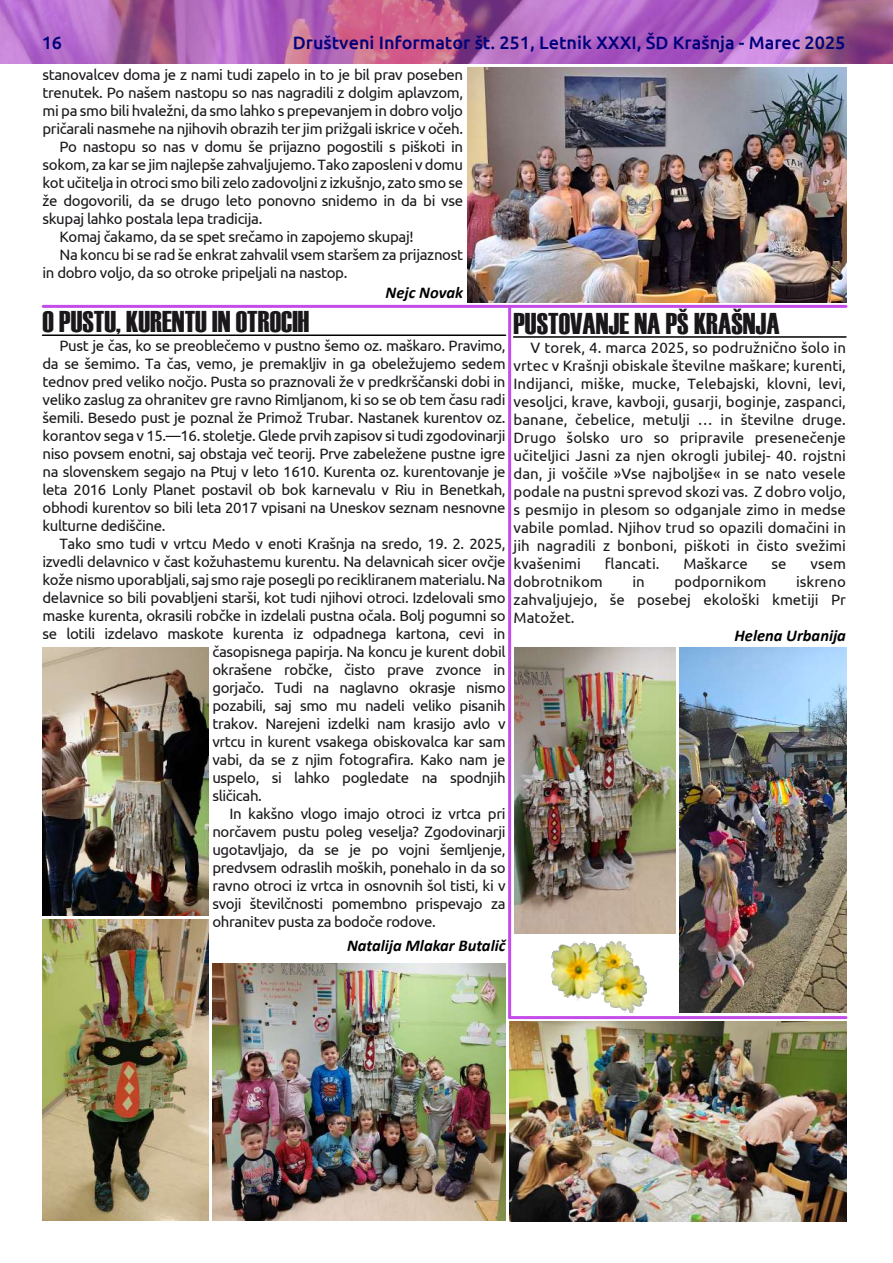
<style>
.page{position:relative;width:893px;height:1263px;background:#fff}
.page>*{position:absolute;margin:0;border:0;box-sizing:border-box;transform-origin:0 0}
.t1{font:30px "Haettenschweiler";color:#1a171b}
.t2{font:500 18px "Ubuntu";color:#00007a}
.t3{font:italic 700 16.5px "Calibri";color:#000}
.t4{font:15px/18px "Ubuntu";letter-spacing:-.025em;color:#1a171b;text-align:justify}
.t5{font:15px "Ubuntu";color:#1a171b}
</style>
<div class="page">
<div style="left:0;top:0;width:893px;height:64px;background:#c44ce8;opacity:.5"></div>
<hr style="left:892px;top:0;width:1px;height:64px;background:#c44ce8;opacity:.5">
<hr style="left:514px;top:336px;width:332px;height:2px;background:#000">
<img style="left:514px;top:647px;width:161px;height:286px">
<img style="left:679px;top:647px;width:167px;height:366px">
<img style="left:467px;top:68px;width:379px;height:234px">
<hr style="left:43px;top:305px;width:803px;height:3px;background:#c44ce8">
<hr style="left:510px;top:1016px;width:336px;height:3px;background:#c44ce8">
<hr style="left:508px;top:306px;width:3px;height:711px;background:#c44ce8">
<img style="left:43px;top:920px;width:165px;height:300px">
<img style="left:212px;top:963px;width:294px;height:257px">
<img style="left:43px;top:647px;width:165px;height:268px">
<img style="left:510px;top:1022px;width:336px;height:200px">
<hr style="left:43px;top:334px;width:463px;height:2px;background:#000">
<img style="left:551px;top:941px;width:49px;height:60px">
<img style="left:589px;top:940px;width:45px;height:46px">
<img style="left:600px;top:963px;width:47px;height:50px">
<p class="t2" style="left:42px;top:35px;width:22px">16</p>
<p class="t2" style="left:293px;top:35px;width:554px">Društveni Informator št. 251, Letnik XXXI, ŠD Krašnja - Marec 2025</p>
<p class="t4" style="left:43px;top:66px;width:422px">stanovalcev doma je z nami tudi zapelo in to je bil prav poseben</p>
<p class="t4" style="left:43px;top:84px;width:422px">trenutek. Po našem nastopu so nas nagradili z dolgim aplavzom,</p>
<p class="t4" style="left:43px;top:102px;width:422px">mi pa smo bili hvaležni, da smo lahko s prepevanjem in dobro voljo</p>
<p class="t4" style="left:43px;top:120px;width:422px">pričarali nasmehe na njihovih obrazih ter jim prižgali iskrice v očeh.</p>
<p class="t4" style="left:60px;top:138px;width:405px">Po nastopu so nas v domu še prijazno pogostili s piškoti in</p>
<p class="t4" style="left:43px;top:156px;width:422px">sokom, za kar se jim najlepše zahvaljujemo. Tako zaposleni v domu</p>
<p class="t4" style="left:43px;top:174px;width:422px">kot učitelja in otroci smo bili zelo zadovoljni z izkušnjo, zato smo se</p>
<p class="t4" style="left:43px;top:192px;width:422px">že dogovorili, da se drugo leto ponovno snidemo in da bi vse</p>
<p class="t4" style="left:43px;top:210px;width:221px">skupaj lahko postala lepa tradicija.</p>
<p class="t4" style="left:60px;top:228px;width:356px">Komaj čakamo, da se spet srečamo in zapojemo skupaj!</p>
<p class="t4" style="left:60px;top:246px;width:405px">Na koncu bi se rad še enkrat zahvalil vsem staršem za prijaznost</p>
<p class="t4" style="left:43px;top:264px;width:306px">in dobro voljo, da so otroke pripeljali na nastop.</p>
<p class="t3" style="left:386px;top:286px;width:79px">Nejc Novak</p>
<h1 class="t1" style="left:514px;top:313px;width:268px">PUSTOVANJE NA PŠ KRAŠNJA</h1>
<p class="t4" style="left:514px;top:340px;width:334px;text-indent:17px">V torek, 4. marca 2025, so podružnično šolo in vrtec v Krašnji obiskale številne maškare; kurenti, Indijanci, miške, mucke, Telebajski, klovni, levi, vesoljci, krave, kavboji, gusarji, boginje, zaspanci, banane, čebelice, metulji … in številne druge.<br>Drugo šolsko uro so pripravile presenečenje učiteljici Jasni za njen okrogli jubilej- 40. rojstni dan, ji voščile »Vse najboljše« in se nato vesele podale na pustni sprevod skozi vas. Z dobro voljo, s pesmijo in plesom so odganjale zimo in medse vabile pomlad. Njihov trud so opazili domačini in jih nagradili z bonboni, piškoti in čisto svežimi kvašenimi</p>
<h1 class="t1" style="left:43px;top:311px;width:268px">O PUSTU, KURENTU IN OTROCIH</h1>
<p class="t4" style="left:43px;top:338px;width:465px;text-indent:17px">Pust je čas, ko se preoblečemo v pustno šemo oz. maškaro. Pravimo, da se šemimo. Ta čas, vemo, je premakljiv in ga obeležujemo sedem tednov pred veliko nočjo. Pusta so praznovali že v predkrščanski dobi in veliko zaslug za ohranitev gre ravno Rimljanom, ki so se ob tem času radi šemili. Besedo pust je poznal že Primož Trubar. Nastanek kurentov oz. korantov sega v 15.—16. stoletje. Glede prvih zapisov si tudi zgodovinarji niso povsem enotni, saj obstaja več teorij. Prve zabeležene pustne igre na slovenskem segajo na Ptuj v leto 1610. Kurenta oz. kurentovanje je leta 2016 Lonly Planet postavil ob bok karnevalu v Riu in Benetkah, obhodi kurentov so bili leta 2017 vpisani na Uneskov seznam nesnovne kulturne dediščine.</p>
<p class="t4" style="left:60px;top:536px;width:448px">Tako smo tudi v vrtcu Medo v enoti Krašnja na sredo, 19. 2. 2025,</p>
<p class="t4" style="left:43px;top:554px;width:465px">izvedli delavnico v čast kožuhastemu kurentu. Na delavnicah sicer ovčje</p>
<p class="t4" style="left:43px;top:572px;width:465px">kože nismo uporabljali, saj smo raje posegli po recikliranem materialu. Na</p>
<p class="t4" style="left:43px;top:590px;width:465px">delavnice so bili povabljeni starši, kot tudi njihovi otroci. Izdelovali smo</p>
<p class="t4" style="left:43px;top:608px;width:465px">maske kurenta, okrasili robčke in izdelali pustna očala. Bolj pogumni so</p>
<p class="t4" style="left:43px;top:626px;width:465px">se lotili izdelavo maskote kurenta iz odpadnega kartona, cevi in</p>
<p class="t4" style="left:212px;top:644px;width:295px">časopisnega papirja. Na koncu je kurent dobil</p>
<p class="t4" style="left:212px;top:662px;width:295px">okrašene robčke, čisto prave zvonce in</p>
<p class="t4" style="left:212px;top:680px;width:295px">gorjačo. Tudi na naglavno okrasje nismo</p>
<p class="t4" style="left:212px;top:698px;width:295px">pozabili, saj smo mu nadeli veliko pisanih</p>
<p class="t4" style="left:212px;top:716px;width:295px">trakov. Narejeni izdelki nam krasijo avlo v</p>
<p class="t4" style="left:212px;top:734px;width:295px">vrtcu in kurent vsakega obiskovalca kar sam</p>
<p class="t4" style="left:212px;top:752px;width:295px">vabi, da se z njim fotografira. Kako nam je</p>
<p class="t4" style="left:212px;top:770px;width:295px">uspelo, si lahko pogledate na spodnjih</p>
<p class="t4" style="left:212px;top:788px;width:51px">sličicah.</p>
<p class="t4" style="left:229px;top:806px;width:278px">In kakšno vlogo imajo otroci iz vrtca pri</p>
<p class="t4" style="left:212px;top:824px;width:295px">norčavem pustu poleg veselja? Zgodovinarji</p>
<p class="t4" style="left:212px;top:842px;width:295px">ugotavljajo, da se je po vojni šemljenje,</p>
<p class="t4" style="left:212px;top:860px;width:295px">predvsem odraslih moških, ponehalo in da so</p>
<p class="t4" style="left:212px;top:878px;width:295px">ravno otroci iz vrtca in osnovnih šol tisti, ki v</p>
<p class="t4" style="left:212px;top:896px;width:295px">svoji številčnosti pomembno prispevajo za</p>
<p class="t4" style="left:212px;top:914px;width:225px">ohranitev pusta za bodoče rodove.</p>
<p class="t3" style="left:347px;top:938px;width:160px">Natalija Mlakar Butalič</p>
<p class="t5" style="left:605px;top:557px;width:56px">flancati.</p>
<p class="t5" style="left:683px;top:557px;width:66px">Maškarce</p>
<p class="t4" style="left:772px;top:556px;width:17px">se</p>
<p class="t4" style="left:810px;top:556px;width:37px">vsem</p>
<p class="t4" style="left:514px;top:574px;width:334px;text-indent:282px">iskreno zahvaljujejo, še posebej ekološki kmetiji Pr Matožet.</p>
<p class="t3" style="left:734px;top:629px;width:113px">Helena Urbanija</p>
<p class="t5" style="left:514px;top:575px;width:91px">dobrotnikom</p>
<p class="t4" style="left:632px;top:574px;width:14px">in</p>
<p class="t5" style="left:674px;top:575px;width:93px">podpornikom</p>
</div>
